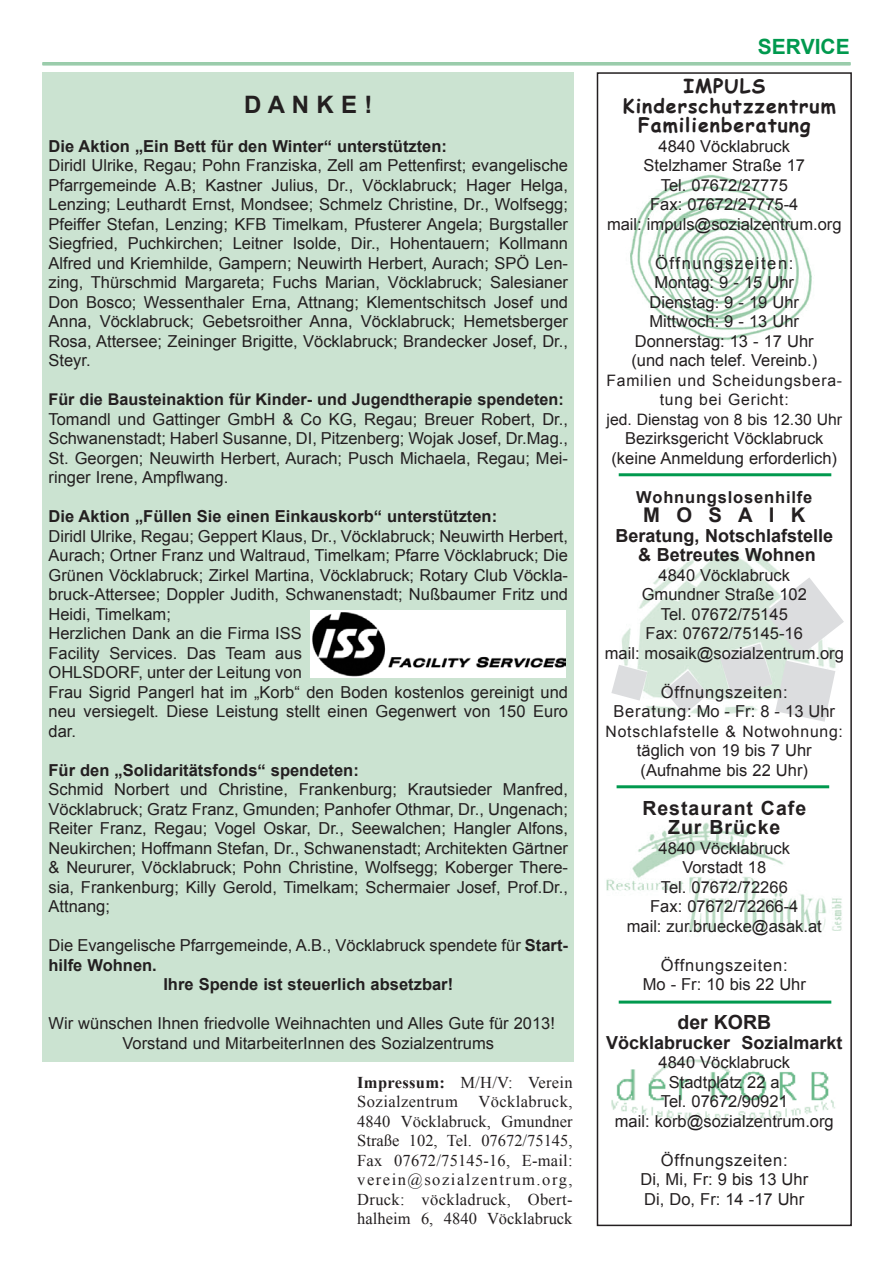
<style>
.page{position:relative;width:893px;height:1263px;background:#fff}
.page>*{position:absolute;margin:0;border:0;box-sizing:border-box;transform-origin:0 0}
.KastenÜS{font:700 24px "Arial";color:#231f20}
.Seitenrubrik{font:700 21px "Arial";color:#00994e}
.KastenÜS-2{font:700 20.25px "Arial";letter-spacing:.8em;color:#231f20}
.KastenÜS-3{font:700 19.5px/19.5px "Comic Sans MS";letter-spacing:.05em;color:#231f20;text-align:center}
.KastenÜS-4{font:700 19.5px "Arial";letter-spacing:.05em;color:#231f20}
.KastenÜS-5{font:700 18px "Arial";color:#231f20}
.KastenText{font:700 18px "Arial";color:#231f20}
.KastenText-2{font:16.5px/19.5px "Arial";color:#231f20;text-align:justify}
.Text{font:16.5px/19.5px "Times New Roman";letter-spacing:.02em;color:#231f20;text-align:justify}
.KastenText-3{font:700 16.5px "Arial";color:#231f20}
.KastenText-4{font:16.5px "Arial";letter-spacing:.05em;color:#231f20}
.KastenÜS-6{font:700 16.5px "Arial";letter-spacing:.05em;color:#231f20}
.KastenText-5{font:16.5px "Arial";letter-spacing:.1em;color:#231f20}
.KastenText-6{font:700 16.2px "Arial";color:#231f20}
.KastenText-7{font:15.75px/19.5px "Arial";letter-spacing:.05em;color:#231f20;text-align:center}
.KastenText-8{font:15.75px "Arial";color:#231f20}
.s1{font-weight:700}
</style>
<div class="page">
<img style="left:611px;top:1059px;width:224px;height:61px">
<img style="left:630px;top:174px;width:182px;height:167px">
<img style="left:621px;top:550px;width:160px;height:165px">
<svg style="left:611px;top:665px;width:36px;height:36px"></svg>
<svg style="left:664px;top:671px;width:44px;height:43px"></svg>
<svg style="left:719px;top:577px;width:125px;height:145px"></svg>
<img style="left:596px;top:816px;width:246px;height:136px">
<hr style="left:43px;top:62px;width:807px;height:3px;background:#9bccab">
<hr style="left:619px;top:473px;width:212px;height:3px;background:#00994e">
<hr style="left:617px;top:785px;width:212px;height:3px;background:#00994e">
<hr style="left:619px;top:1000px;width:212px;height:3px;background:#00994e">
<div style="left:597px;top:72px;width:255px;height:1154px;border:2px solid #231f20"></div>
<div style="left:43px;top:72px;width:531px;height:990px;background:#cbe3d1"></div>
<img style="left:310px;top:610px;width:256px;height:68px">
<p class="KastenÜS" style="left:244px;top:88px;width:130px">D A N K E !</p>
<p class="KastenText-3" style="left:49px;top:135px;width:400px">Die Aktion „Ein Bett für den Winter“ unterstützten:</p>
<p class="KastenText-2" style="left:49px;top:156px;width:521px">Diridl Ulrike, Regau; Pohn Franziska, Zell am Pettenfirst; evangelische Pfarrgemeinde A.B; Kastner Julius, Dr., Vöcklabruck; Hager Helga, Lenzing; Leuthardt Ernst, Mondsee; Schmelz Christine, Dr., Wolfsegg; Pfeiffer Stefan, Lenzing; KFB Timelkam, Pfusterer Angela; Burgstaller Siegfried, Puchkirchen; Leitner Isolde, Dir., Hohentauern; Kollmann Alfred und Kriemhilde, Gampern; Neuwirth Herbert, Aurach; SPÖ Len&shy;zing, Thürschmid Margareta; Fuchs Marian, Vöcklabruck; Salesianer Don Bosco; Wessenthaler Erna, Attnang; Klementschitsch Josef und Anna, Vöcklabruck; Gebetsroither Anna, Vöcklabruck; Hemetsberger Rosa, Attersee; Zeininger Brigitte, Vöcklabruck; Brandecker Josef, Dr., Steyr.</p>
<p class="KastenText-6" style="left:49px;top:389px;width:517px">Für die Bausteinaktion für Kinder- und Jugendtherapie spendeten:</p>
<p class="KastenText-2" style="left:49px;top:409px;width:521px">Tomandl und Gattinger GmbH &amp; Co KG, Regau; Breuer Robert, Dr., Schwanenstadt; Haberl Susanne, DI, Pitzenberg; Wojak Josef, Dr.Mag., St. Georgen; Neuwirth Herbert, Aurach; Pusch Michaela, Regau; Mei&shy;ringer Irene, Ampflwang.</p>
<p class="KastenText-3" style="left:49px;top:505px;width:450px">Die Aktion „Füllen Sie einen Einkauskorb“ unterstützten:</p>
<p class="KastenText-2" style="left:49px;top:526px;width:521px">Diridl Ulrike, Regau; Geppert Klaus, Dr., Vöcklabruck; Neuwirth Herbert, Aurach; Ortner Franz und Waltraud, Timelkam; Pfarre Vöcklabruck; Die Grünen Vöcklabruck; Zirkel Martina, Vöcklabruck; Rotary Club Vöckla&shy;bruck-Attersee; Doppler Judith, Schwanenstadt; Nußbaumer Fritz und Heidi, Timelkam;</p>
<p class="KastenText-2" style="left:49px;top:624px;width:521px;text-align:left">Herzlichen Dank an die Firma ISS<br>Facility Services. Das Team aus<br>OHLSDORF, unter der Leitung von<br>Frau Sigrid Pangerl hat im „Korb“ den Boden kostenlos gereinigt und neu versiegelt. Diese Leistung stellt einen Gegenwert von 150 Euro dar.</p>
<p class="KastenText-3" style="left:49px;top:759px;width:312px">Für den „Solidaritätsfonds“ spendeten:</p>
<p class="KastenText-2" style="left:49px;top:780px;width:521px">Schmid Norbert und Christine, Frankenburg; Krautsieder Manfred, Vöcklabruck; Gratz Franz, Gmunden; Panhofer Othmar, Dr., Ungenach; Reiter Franz, Regau; Vogel Oskar, Dr., Seewalchen; Hangler Alfons, Neukirchen; Hoffmann Stefan, Dr., Schwanenstadt; Architekten Gärtner &amp; Neururer, Vöcklabruck; Pohn Christine, Wolfsegg; Koberger There&shy;sia, Frankenburg; Killy Gerold, Timelkam; Schermaier Josef, Prof.Dr., Attnang;</p>
<p class="KastenText-2" style="left:49px;top:936px;width:521px">Die Evangelische Pfarrgemeinde, A.B., Vöcklabruck spendete für <span class="s1">Start&shy;hilfe Wohnen.</span></p>
<p class="KastenText-3" style="left:163px;top:973px;width:291px">Ihre Spende ist steuerlich absetzbar!</p>
<p class="KastenText-2" style="left:49px;top:1014px;width:508px">Wir wünschen Ihnen friedvolle Weihnachten und Alles Gute für 2013!</p>
<p class="KastenText-2" style="left:123px;top:1033px;width:373px">Vorstand und MitarbeiterInnen des Sozialzentrums</p>
<p class="Text" style="left:357px;top:1072px;width:217px"><span class="s1">Impressum:</span> M/H/V: Verein Sozialzentrum Vöcklabruck, 4840 Vöcklabruck, Gmundner Straße 102, Tel. 07672/75145, Fax 07672/75145-16, E-mail: verein@sozialzentrum.org, Druck: vöckladruck, Obert&shy;halheim 6, 4840 Vöcklabruck</p>
<p class="Seitenrubrik" style="left:758px;top:33px;width:93px">SERVICE</p>
<p class="KastenÜS-3" style="left:683px;top:75px;width:83px">IMPULS</p>
<p class="KastenÜS-3" style="left:623px;top:95px;width:214px">Kinderschutzzentrum<br>Familienberatung</p>
<p class="KastenText-2" style="left:658px;top:136px;width:133px">4840 Vöcklabruck</p>
<p class="KastenText-2" style="left:644px;top:156px;width:163px">Stelzhamer Straße 17</p>
<p class="KastenText-2" style="left:661px;top:175px;width:129px">Tel. 07672/27775</p>
<p class="KastenText-2" style="left:650px;top:195px;width:150px">Fax: 07672/27775-4</p>
<p class="KastenText-2" style="left:607px;top:214px;width:236px">mail: impuls@sozialzentrum.org</p>
<p class="KastenText-5" style="left:655px;top:252px;width:140px">Öffnungszeiten:</p>
<p class="KastenText-2" style="left:655px;top:273px;width:141px">Montag: 9 - 15 Uhr</p>
<p class="KastenText-2" style="left:650px;top:292px;width:151px">Dienstag: 9 - 19 Uhr</p>
<p class="KastenText-2" style="left:650px;top:312px;width:151px">Mittwoch: 9 - 13 Uhr</p>
<p class="KastenText-2" style="left:635px;top:331px;width:180px">Donnerstag: 13 - 17 Uhr</p>
<p class="KastenText-2" style="left:631px;top:351px;width:187px">(und nach telef. Vereinb.)</p>
<p class="KastenText-7" style="left:606px;top:370px;width:237px">Familien und Scheidungsbera&shy;tung bei Gericht:</p>
<p class="KastenText-8" style="left:606px;top:409px;width:237px">jed. Dienstag von 8 bis 12.30 Uhr</p>
<p class="KastenText-2" style="left:625px;top:429px;width:200px">Bezirksgericht Vöcklabruck</p>
<p class="KastenText-2" style="left:611px;top:448px;width:227px">(keine Anmeldung erforderlich)</p>
<p class="KastenÜS-6" style="left:636px;top:486px;width:177px">Wohnungslosenhilfe</p>
<p class="KastenÜS-2" style="left:643px;top:501px;width:164px">MOSAIK</p>
<p class="KastenÜS-5" style="left:615px;top:523px;width:219px">Beratung, Notschlafstelle</p>
<p class="KastenÜS-5" style="left:638px;top:543px;width:179px">&amp; Betreutes Wohnen</p>
<p class="KastenText-2" style="left:658px;top:565px;width:133px">4840 Vöcklabruck</p>
<p class="KastenText-2" style="left:642px;top:585px;width:167px">Gmundner Straße 102</p>
<p class="KastenText-2" style="left:661px;top:604px;width:129px">Tel. 07672/75145</p>
<p class="KastenText-2" style="left:646px;top:624px;width:159px">Fax: 07672/75145-16</p>
<p class="KastenText-2" style="left:605px;top:643px;width:241px">mail: mosaik@sozialzentrum.org</p>
<p class="KastenText-4" style="left:661px;top:681px;width:128px">Öffnungszeiten:</p>
<p class="KastenText-4" style="left:613px;top:700px;width:223px">Beratung: Mo - Fr: 8 - 13 Uhr</p>
<p class="KastenText-7" style="left:606px;top:721px;width:239px">Notschlafstelle &amp; Notwohnung:</p>
<p class="KastenText-2" style="left:637px;top:741px;width:176px">täglich von 19 bis 7 Uhr</p>
<p class="KastenText-2" style="left:641px;top:760px;width:169px">(Aufnahme bis 22 Uhr)</p>
<p class="KastenÜS-4" style="left:642px;top:795px;width:165px">Restaurant Cafe</p>
<p class="KastenÜS-4" style="left:668px;top:814px;width:114px">Zur Brücke</p>
<p class="KastenText-2" style="left:658px;top:838px;width:133px">4840 Vöcklabruck</p>
<p class="KastenText-2" style="left:682px;top:858px;width:85px">Vorstadt 18</p>
<p class="KastenText-2" style="left:661px;top:877px;width:129px">Tel. 07672/72266</p>
<p class="KastenText-2" style="left:650px;top:897px;width:150px">Fax: 07672/72266-4</p>
<p class="KastenText-2" style="left:627px;top:916px;width:197px">mail: zur.bruecke@asak.at</p>
<p class="KastenText-4" style="left:661px;top:954px;width:128px">Öffnungszeiten:</p>
<p class="KastenText-2" style="left:643px;top:975px;width:165px">Mo - Fr: 10 bis 22 Uhr</p>
<p class="KastenÜS-4" style="left:677px;top:1009px;width:95px">der KORB</p>
<p class="KastenText" style="left:606px;top:1030px;width:238px">Vöcklabrucker Sozialmarkt</p>
<p class="KastenText-2" style="left:658px;top:1053px;width:133px">4840 Vöcklabruck</p>
<p class="KastenText-2" style="left:669px;top:1072px;width:112px">Stadtplatz 22 a</p>
<p class="KastenText-2" style="left:661px;top:1092px;width:129px">Tel. 07672/90921</p>
<p class="KastenText-2" style="left:615px;top:1111px;width:220px">mail: korb@sozialzentrum.org</p>
<p class="KastenText-4" style="left:661px;top:1149px;width:128px">Öffnungszeiten:</p>
<p class="KastenText-2" style="left:640px;top:1170px;width:169px">Di, Mi, Fr: 9 bis 13 Uhr</p>
<p class="KastenText-2" style="left:644px;top:1189px;width:162px">Di, Do, Fr: 14 -17 Uhr</p>
</div>
